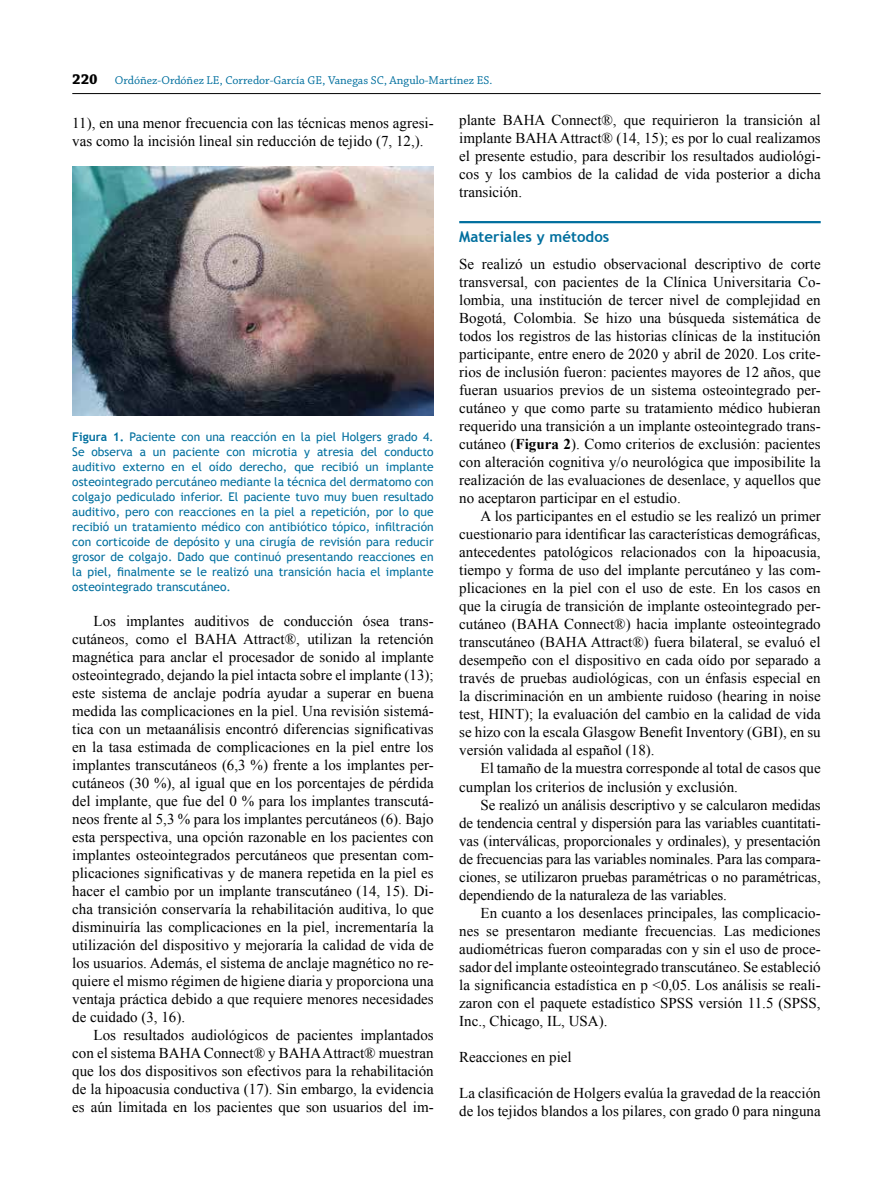
<style>
.page{position:relative;width:893px;height:1191px;background:#fff}
.page>*{position:absolute;margin:0;border:0;box-sizing:border-box;transform-origin:0 0}
.t1{font:15px/18px "Times New Roman";color:#000;text-align:justify}
.t2{font:700 15px "Trebuchet MS";letter-spacing:.005em;color:#006f9e}
.t3{font:12px/15px "Trebuchet MS";color:#006f9e;text-align:justify}
.t4{font:12px "Chaparral Pro";color:#006f9e}
.s1{font-weight:700;font-size:15px;color:#000}
.s2{font-weight:700}
</style>
<div class="page">
<hr style="left:72px;top:93px;width:749px;height:1px;background:#000">
<hr style="left:459px;top:221px;width:362px;height:2px;background:#006f9e">
<img style="left:72px;top:166px;width:362px;height:249px">
<p class="t4" style="left:72px;top:74px;width:422px"><span class="s1">220</span> Ordóñez-Ordóñez LE, Corredor-García GE, Vanegas SC, Angulo-Martínez ES.</p>
<p class="t1" style="left:72px;top:114px;width:363px">11), en una menor frecuencia con las técnicas menos agresi&shy;vas como la incisión lineal sin reducción de tejido (7, 12,).</p>
<p class="t1" style="left:459px;top:111px;width:363px">plante BAHA Connect®, que requirieron la transición al implante BAHA Attract® (14, 15); es por lo cual realizamos el presente estudio, para describir los resultados audiológi&shy;cos y los cambios de la calidad de vida posterior a dicha transición.</p>
<p class="t2" style="left:459px;top:228px;width:152px">Materiales y métodos</p>
<p class="t1" style="left:459px;top:255px;width:363px">Se realizó un estudio observacional descriptivo de corte transversal, con pacientes de la Clínica Universitaria Co&shy;lombia, una institución de tercer nivel de complejidad en Bogotá, Colombia. Se hizo una búsqueda sistemática de todos los registros de las historias clínicas de la institución participante, entre enero de 2020 y abril de 2020. Los crite&shy;rios de inclusión fueron: pacientes mayores de 12 años, que fueran usuarios previos de un sistema osteointegrado per&shy;cutáneo y que como parte su tratamiento médico hubieran requerido una transición a un implante osteointegrado trans&shy;cutáneo (<span class="s2">Figura 2</span>). Como criterios de exclusión: pacientes con alteración cognitiva y/o neurológica que imposibilite la realización de las evaluaciones de desenlace, y aquellos que no aceptaron participar en el estudio.</p>
<p class="t1" style="left:459px;top:507px;width:363px;text-indent:21px">A los participantes en el estudio se les realizó un primer cuestionario para identificar las características demográficas, antecedentes patológicos relacionados con la hipoacusia, tiempo y forma de uso del implante percutáneo y las com&shy;plicaciones en la piel con el uso de este. En los casos en que la cirugía de transición de implante osteointegrado per&shy;cutáneo (BAHA Connect®) hacia implante osteointegrado transcutáneo (BAHA Attract®) fuera bilateral, se evaluó el desempeño con el dispositivo en cada oído por separado a través de pruebas audiológicas, con un énfasis especial en la discriminación en un ambiente ruidoso (hearing in noise test, HINT); la evaluación del cambio en la calidad de vida se hizo con la escala Glasgow Benefit Inventory (GBI), en su versión validada al español (18).</p>
<p class="t1" style="left:459px;top:759px;width:363px;text-indent:21px">El tamaño de la muestra corresponde al total de casos que cumplan los criterios de inclusión y exclusión.</p>
<p class="t1" style="left:459px;top:795px;width:363px;text-indent:21px">Se realizó un análisis descriptivo y se calcularon medidas de tendencia central y dispersión para las variables cuantitati&shy;vas (interválicas, proporcionales y ordinales), y presentación de frecuencias para las variables nominales. Para las compara&shy;ciones, se utilizaron pruebas paramétricas o no paramétricas, dependiendo de la naturaleza de las variables.</p>
<p class="t1" style="left:459px;top:903px;width:363px;text-indent:21px">En cuanto a los desenlaces principales, las complicacio&shy;nes se presentaron mediante frecuencias. Las mediciones audiométricas fueron comparadas con y sin el uso de proce&shy;sador del implante osteointegrado transcutáneo. Se estableció la significancia estadística en p &lt;0,05. Los análisis se reali&shy;zaron con el paquete estadístico SPSS versión 11.5 (SPSS, Inc., Chicago, IL, USA).</p>
<p class="t1" style="left:459px;top:1047px;width:114px">Reacciones en piel</p>
<p class="t1" style="left:459px;top:1083px;width:363px">La clasificación de Holgers evalúa la gravedad de la reacción de los tejidos blandos a los pilares, con grado 0 para ninguna</p>
<p class="t3" style="left:72px;top:429px;width:363px"><span class="s2">Figura 1.</span> Paciente con una reacción en la piel Holgers grado 4.<br>Se observa a un paciente con microtia y atresia del conducto auditivo externo en el oído derecho, que recibió un implante osteointegrado percutáneo mediante la técnica del dermatomo con colgajo pediculado inferior. El paciente tuvo muy buen resultado auditivo, pero con reacciones en la piel a repetición, por lo que recibió un tratamiento médico con antibiótico tópico, infiltración con corticoide de depósito y una cirugía de revisión para reducir grosor de colgajo. Dado que continuó presentando reacciones en la piel, finalmente se le realizó una transición hacia el implante osteointegrado transcutáneo.</p>
<p class="t1" style="left:72px;top:612px;width:363px;text-indent:21px">Los implantes auditivos de conducción ósea trans&shy;cutáneos, como el BAHA Attract®, utilizan la retención magnética para anclar el procesador de sonido al implante osteointegrado, dejando la piel intacta sobre el implante (13); este sistema de anclaje podría ayudar a superar en buena medida las complicaciones en la piel. Una revisión sistemá&shy;tica con un metaanálisis encontró diferencias significativas en la tasa estimada de complicaciones en la piel entre los implantes transcutáneos (6,3 %) frente a los implantes per&shy;cutáneos (30 %), al igual que en los porcentajes de pérdida del implante, que fue del 0 % para los implantes transcutá&shy;neos frente al 5,3 % para los implantes percutáneos (6). Bajo esta perspectiva, una opción razonable en los pacientes con implantes osteointegrados percutáneos que presentan com&shy;plicaciones significativas y de manera repetida en la piel es hacer el cambio por un implante transcutáneo (14, 15). Di&shy;cha transición conservaría la rehabilitación auditiva, lo que disminuiría las complicaciones en la piel, incrementaría la utilización del dispositivo y mejoraría la calidad de vida de los usuarios. Además, el sistema de anclaje magnético no re&shy;quiere el mismo régimen de higiene diaria y proporciona una ventaja práctica debido a que requiere menores necesidades de cuidado (3, 16).</p>
<p class="t1" style="left:72px;top:1026px;width:363px;text-indent:21px">Los resultados audiológicos de pacientes implantados con el sistema BAHA Connect® y BAHA Attract® muestran que los dos dispositivos son efectivos para la rehabilitación de la hipoacusia conductiva (17). Sin embargo, la evidencia es aún limitada en los pacientes que son usuarios del im-</p>
</div>
